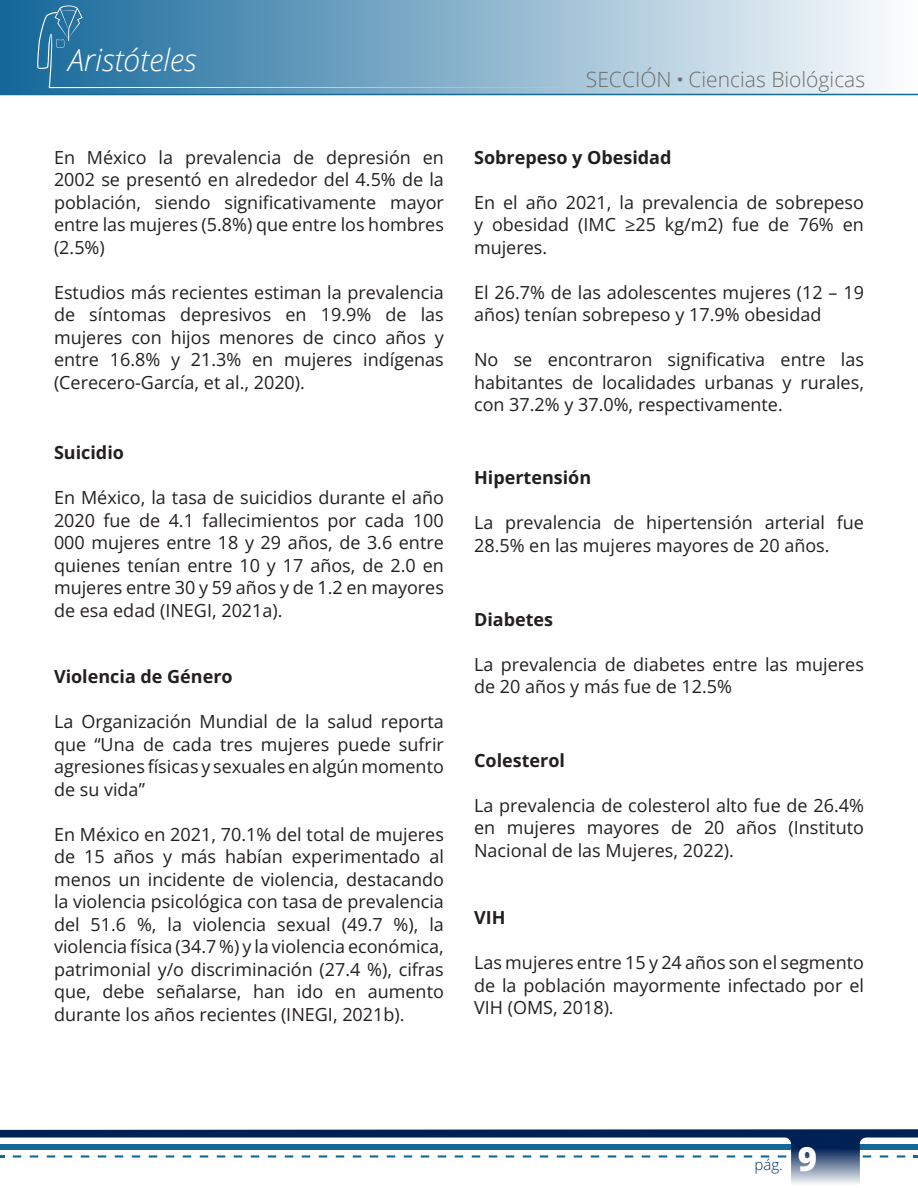
<style>
.page{position:relative;width:918px;height:1188px;background:#fff}
.page>*{position:absolute;margin:0;border:0;box-sizing:border-box;transform-origin:0 0}
.t1{font:italic 300 30.45px "Open Sans";color:#fff}
.t2{font:300 21px "Open Sans";color:#6d6d6d}
.t3{font:18px/22.5px "Open Sans";color:#231f20;text-align:justify}
.t4{font:700 18px "Open Sans";color:#231f20}
.t5{font:300 15px "Open Sans";color:#00365f}
.s1{font-weight:800}
.s2{font-weight:800;font-size:33px;color:#fff}
</style>
<div class="page">
<div style="left:0;top:0;width:918px;height:94px;background:linear-gradient(to right,#136799,#fdfdfe)"></div>
<hr style="left:0;top:94px;width:918px;height:1px;background:#166b9c">
<svg style="left:37px;top:6px;width:537px;height:82px;background:#639abb"></svg>
<svg style="left:0;top:1129px;width:918px;height:55px"></svg>
<h1 class="t1" style="left:68px;top:39px;width:130px">Aristóteles</h1>
<p class="t3" style="left:54px;top:146px;width:391px">En México la prevalencia de depresión en 2002 se presentó en alrededor del 4.5% de la población, siendo significativamente mayor entre las mujeres (5.8%) que entre los hombres (2.5%)</p>
<p class="t3" style="left:54px;top:281px;width:391px">Estudios más recientes estiman la prevalencia de síntomas depresivos en 19.9% de las mujeres con hijos menores de cinco años y entre 16.8% y 21.3% en mujeres indígenas (Cerecero-García, et al., 2020).</p>
<p class="t4" style="left:54px;top:440px;width:72px">Suicidio</p>
<p class="t3" style="left:54px;top:486px;width:391px">En México, la tasa de suicidios durante el año 2020 fue de 4.1 fallecimientos por cada 100<br>000 mujeres entre 18 y 29 años, de 3.6 entre quienes tenían entre 10 y 17 años, de 2.0 en mujeres entre 30 y 59 años y de 1.2 en mayores de esa edad (INEGI, 2021a).</p>
<p class="t4" style="left:54px;top:664px;width:180px">Violencia de Género</p>
<p class="t3" style="left:54px;top:710px;width:391px">La Organización Mundial de la salud reporta que “Una de cada tres mujeres puede sufrir agresiones físicas y sexuales en algún momento de su vida”</p>
<p class="t3" style="left:54px;top:822px;width:391px">En México en 2021, 70.1% del total de mujeres de 15 años y más habían experimentado al menos un incidente de violencia, destacando la violencia psicológica con tasa de prevalencia del 51.6 %, la violencia sexual (49.7 %), la violencia física (34.7 %) y la violencia económica, patrimonial y/o discriminación (27.4 %), cifras que, debe señalarse, han ido en aumento durante los años recientes (INEGI, 2021b).</p>
<p class="t2" style="left:586px;top:65px;width:281px">SECCIÓN <span class="s1">·</span> Ciencias Biológicas</p>
<p class="t4" style="left:474px;top:145px;width:199px">Sobrepeso y Obesidad</p>
<p class="t3" style="left:474px;top:191px;width:391px">En el año 2021, la prevalencia de sobrepeso y obesidad (IMC ≥25 kg/m2) fue de 76% en mujeres.</p>
<p class="t3" style="left:474px;top:281px;width:391px">El 26.7% de las adolescentes mujeres (12 – 19 años) tenían sobrepeso y 17.9% obesidad</p>
<p class="t3" style="left:474px;top:348px;width:391px">No se encontraron significativa entre las habitantes de localidades urbanas y rurales, con 37.2% y 37.0%, respectivamente.</p>
<p class="t4" style="left:474px;top:465px;width:119px">Hipertensión</p>
<p class="t3" style="left:474px;top:511px;width:391px">La prevalencia de hipertensión arterial fue<br>28.5% en las mujeres mayores de 20 años.</p>
<p class="t4" style="left:474px;top:606px;width:81px">Diabetes</p>
<p class="t3" style="left:474px;top:652px;width:391px">La prevalencia de diabetes entre las mujeres de 20 años y más fue de 12.5%</p>
<p class="t4" style="left:474px;top:748px;width:92px">Colesterol</p>
<p class="t3" style="left:474px;top:794px;width:391px">La prevalencia de colesterol alto fue de 26.4% en mujeres mayores de 20 años (Instituto Nacional de las Mujeres, 2022).</p>
<p class="t4" style="left:474px;top:905px;width:33px">VIH</p>
<p class="t3" style="left:474px;top:951px;width:391px">Las mujeres entre 15 y 24 años son el segmento de la población mayormente infectado por el VIH (OMS, 2018).</p>
<p class="t5" style="left:755px;top:1154px;width:64px">pág. <span class="s2">9</span></p>
</div>
